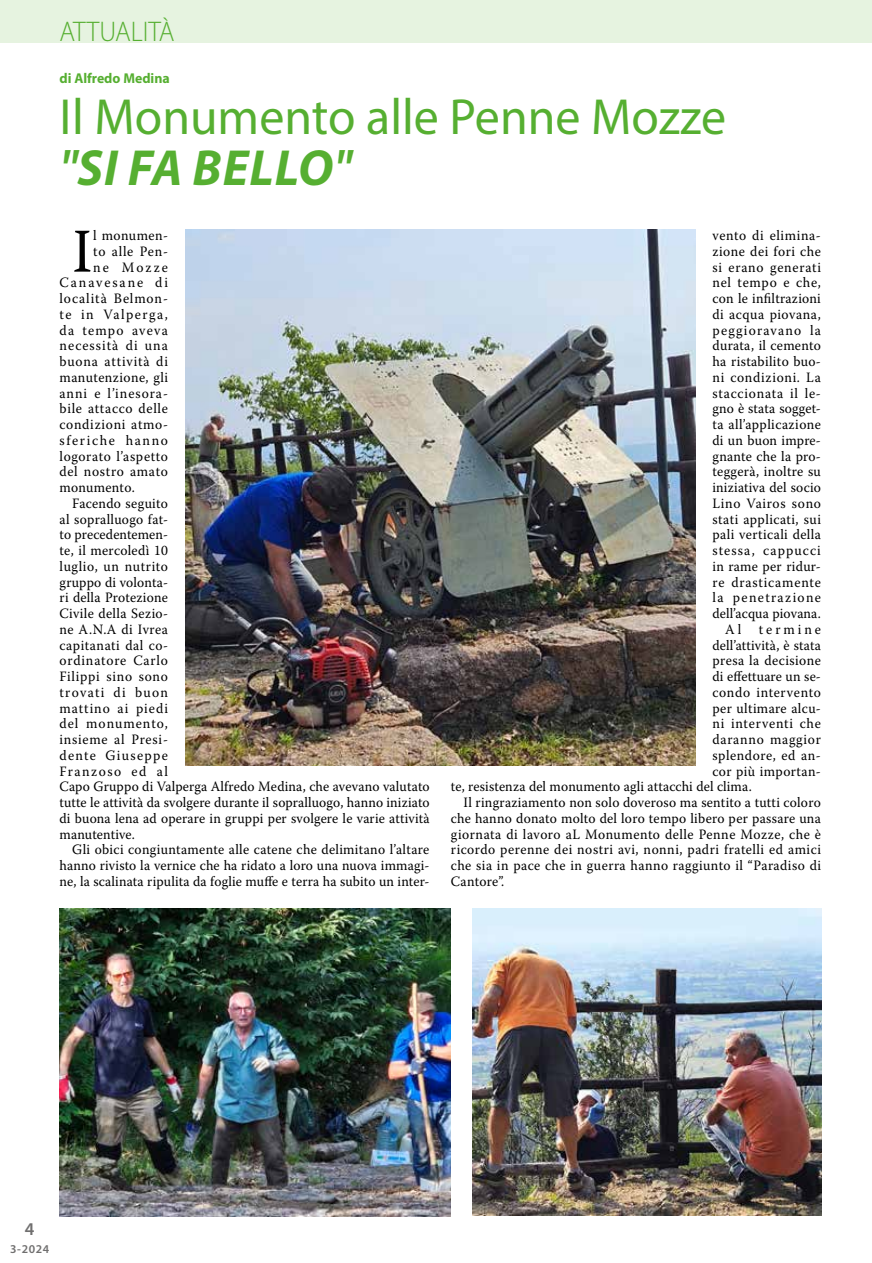
<style>
.page{position:relative;width:872px;height:1263px;background:#fff}
.page>*{position:absolute;margin:0;border:0;box-sizing:border-box;transform-origin:0 0}
.t1{font:62.1px "Warnock Pro";color:#000;scale:.95 1}
.t2{font:51px/51px "Myriad Pro";color:#56af31}
.t3{font:300 28.5px "Myriad Pro";color:#56af31;scale:.94 1}
.t4{font:600 18px "Myriad Pro";color:#706f6f}
.t5{font:14.25px "Warnock Pro";letter-spacing:.03em;color:#000;scale:.95 1}
.t6{font:14.25px "Warnock Pro";letter-spacing:.01em;color:#000;scale:.95 1}
.t7{font:14.25px "Warnock Pro";letter-spacing:.05em;color:#000;scale:.95 1}
.t8{font:14.25px "Warnock Pro";letter-spacing:.055em;color:#000;scale:.95 1}
.t9{font:14.25px "Warnock Pro";letter-spacing:.06em;color:#000;scale:.95 1}
.t10{font:14.25px "Warnock Pro";letter-spacing:.07em;color:#000;scale:.95 1}
.t11{font:14.25px "Warnock Pro";letter-spacing:.095em;color:#000;scale:.95 1}
.t12{font:14.25px "Warnock Pro";letter-spacing:.085em;color:#000;scale:.95 1}
.t13{font:14.25px "Warnock Pro";letter-spacing:.005em;color:#000;scale:.95 1}
.t14{font:700 14.25px "Myriad Pro";color:#56af31}
.t15{font:14.25px "Warnock Pro";letter-spacing:.065em;color:#000;scale:.95 1}
.t16{font:14.25px "Warnock Pro";letter-spacing:.08em;color:#000;scale:.95 1}
.t17{font:14.25px "Warnock Pro";letter-spacing:.105em;color:#000;scale:.95 1}
.t18{font:14.25px "Warnock Pro";letter-spacing:.12em;color:#000;scale:.95 1}
.t19{font:14.25px "Warnock Pro";letter-spacing:.075em;color:#000;scale:.95 1}
.t20{font:14.25px "Warnock Pro";letter-spacing:.14em;color:#000;scale:.95 1}
.t21{font:14.25px "Warnock Pro";letter-spacing:.11em;color:#000;scale:.95 1}
.t22{font:14.25px "Warnock Pro";letter-spacing:.215em;color:#000;scale:.95 1}
.t23{font:600 12px "Myriad Pro";color:#706f6f}
.s1{font-weight:600;font-style:italic}
.s2{font-weight:700;font-style:italic}
</style>
<div class="page">
<img style="left:472px;top:909px;width:349px;height:306px">
<img style="left:185px;top:230px;width:510px;height:535px">
<img style="left:60px;top:909px;width:391px;height:307px">
<div style="left:0;top:0;width:872px;height:43px;background:#e6f3e0"></div>
<h3 class="t3" style="left:60px;top:15px;width:124px">ATTUALITÀ</h3>
<p class="t14" style="left:60px;top:69px;width:112px">di Alfredo Medina</p>
<h2 class="t2" style="left:60px;top:91px;width:668px">Il Monumento alle Penne Mozze <span class="s1">"</span><span class="s2">SI FA BELLO</span><span class="s1">"</span></h2>
<h1 class="t1" style="left:72px;top:214px;width:22px">I</h1>
<p class="t5" style="left:93px;top:227px;width:80px">l monumen-</p>
<p class="t8" style="left:93px;top:243px;width:80px">to alle Pen-</p>
<p class="t5" style="left:93px;top:258px;width:80px">ne Mozze</p>
<p class="t20" style="left:60px;top:274px;width:116px">Canavesane di</p>
<p class="t15" style="left:60px;top:290px;width:116px">località Belmon-</p>
<p class="t17" style="left:60px;top:306px;width:116px">te in Valperga,</p>
<p class="t12" style="left:60px;top:321px;width:116px">da tempo aveva</p>
<p class="t10" style="left:60px;top:337px;width:116px">necessità di una</p>
<p class="t9" style="left:60px;top:353px;width:116px">buona attività di</p>
<p class="t5" style="left:60px;top:369px;width:116px">manutenzione, gli</p>
<p class="t10" style="left:60px;top:384px;width:116px">anni e l’inesora-</p>
<p class="t7" style="left:60px;top:400px;width:116px">bile attacco delle</p>
<p class="t7" style="left:60px;top:416px;width:116px">condizioni atmo-</p>
<p class="t18" style="left:60px;top:432px;width:116px">sferiche hanno</p>
<p class="t5" style="left:60px;top:447px;width:116px">logorato l’aspetto</p>
<p class="t7" style="left:60px;top:463px;width:116px">del nostro amato</p>
<p class="t5" style="left:60px;top:479px;width:81px">monumento.</p>
<p class="t5" style="left:72px;top:495px;width:102px">Facendo seguito</p>
<p class="t5" style="left:60px;top:510px;width:116px">al sopralluogo fat-</p>
<p class="t13" style="left:60px;top:526px;width:116px">to precedentemen-</p>
<p class="t5" style="left:60px;top:542px;width:116px">te, il mercoledì 10</p>
<p class="t5" style="left:60px;top:558px;width:116px">luglio, un nutrito</p>
<p class="t6" style="left:60px;top:573px;width:116px">gruppo di volonta-</p>
<p class="t5" style="left:60px;top:589px;width:116px">ri della Protezione</p>
<p class="t5" style="left:60px;top:605px;width:116px">Civile della Sezio-</p>
<p class="t5" style="left:60px;top:621px;width:116px">ne A.N.A di Ivrea</p>
<p class="t5" style="left:60px;top:636px;width:116px">capitanati dal co-</p>
<p class="t9" style="left:60px;top:652px;width:116px">ordinatore Carlo</p>
<p class="t8" style="left:60px;top:668px;width:116px">Filippi sino sono</p>
<p class="t11" style="left:60px;top:684px;width:116px">trovati di buon</p>
<p class="t10" style="left:60px;top:699px;width:116px">mattino ai piedi</p>
<p class="t19" style="left:60px;top:715px;width:116px">del monumento,</p>
<p class="t8" style="left:60px;top:731px;width:116px">insieme al Presi-</p>
<p class="t11" style="left:60px;top:747px;width:116px">dente Giuseppe</p>
<p class="t21" style="left:60px;top:762px;width:116px">Franzoso ed al</p>
<p class="t6" style="left:60px;top:778px;width:391px">Capo Gruppo di Valperga Alfredo Medina, che avevano valutato</p>
<p class="t6" style="left:60px;top:794px;width:391px">tutte le attività da svolgere durante il sopralluogo, hanno iniziato</p>
<p class="t6" style="left:60px;top:810px;width:391px">di buona lena ad operare in gruppi per svolgere le varie attività</p>
<p class="t6" style="left:60px;top:825px;width:81px">manutentive.</p>
<p class="t5" style="left:72px;top:841px;width:377px">Gli obici congiuntamente alle catene che delimitano l’altare</p>
<p class="t6" style="left:60px;top:857px;width:391px">hanno rivisto la vernice che ha ridato a loro una nuova immagi-</p>
<p class="t6" style="left:60px;top:873px;width:391px">ne, la scalinata ripulita da foglie muffe e terra ha subito un inter-</p>
<p class="t5" style="left:712px;top:227px;width:116px">vento di elimina-</p>
<p class="t5" style="left:712px;top:243px;width:116px">zione dei fori che</p>
<p class="t8" style="left:712px;top:258px;width:116px">si erano generati</p>
<p class="t7" style="left:712px;top:274px;width:116px">nel tempo e che,</p>
<p class="t5" style="left:712px;top:290px;width:116px">con le infiltrazioni</p>
<p class="t5" style="left:712px;top:306px;width:116px">di acqua piovana,</p>
<p class="t12" style="left:712px;top:321px;width:116px">peggioravano la</p>
<p class="t5" style="left:712px;top:337px;width:116px">durata, il cemento</p>
<p class="t5" style="left:712px;top:353px;width:116px">ha ristabilito buo-</p>
<p class="t7" style="left:712px;top:369px;width:116px">ni condizioni. La</p>
<p class="t8" style="left:712px;top:384px;width:116px">staccionata il le-</p>
<p class="t5" style="left:712px;top:400px;width:116px">gno è stata sogget-</p>
<p class="t5" style="left:712px;top:416px;width:116px">ta all’applicazione</p>
<p class="t5" style="left:712px;top:432px;width:116px">di un buon impre-</p>
<p class="t5" style="left:712px;top:447px;width:116px">gnante che la pro-</p>
<p class="t5" style="left:712px;top:463px;width:116px">teggerà, inoltre su</p>
<p class="t6" style="left:712px;top:479px;width:116px">iniziativa del socio</p>
<p class="t7" style="left:712px;top:495px;width:116px">Lino Vairos sono</p>
<p class="t5" style="left:712px;top:510px;width:116px">stati applicati, sui</p>
<p class="t5" style="left:712px;top:526px;width:116px">pali verticali della</p>
<p class="t16" style="left:712px;top:542px;width:116px">stessa, cappucci</p>
<p class="t5" style="left:712px;top:558px;width:116px">in rame per ridur-</p>
<p class="t9" style="left:712px;top:573px;width:116px">re drasticamente</p>
<p class="t11" style="left:712px;top:589px;width:116px">la penetrazione</p>
<p class="t6" style="left:712px;top:605px;width:116px">dell’acqua piovana.</p>
<p class="t22" style="left:725px;top:621px;width:102px">Al termine</p>
<p class="t6" style="left:712px;top:636px;width:116px">dell’attività, è stata</p>
<p class="t5" style="left:712px;top:652px;width:116px">presa la decisione</p>
<p class="t6" style="left:712px;top:668px;width:116px">di effettuare un se-</p>
<p class="t7" style="left:712px;top:684px;width:116px">condo intervento</p>
<p class="t5" style="left:712px;top:699px;width:116px">per ultimare alcu-</p>
<p class="t8" style="left:712px;top:715px;width:116px">ni interventi che</p>
<p class="t7" style="left:712px;top:731px;width:116px">daranno maggior</p>
<p class="t5" style="left:712px;top:747px;width:116px">splendore, ed an-</p>
<p class="t5" style="left:712px;top:762px;width:116px">cor più importan-</p>
<p class="t6" style="left:451px;top:778px;width:318px">te, resistenza del monumento agli attacchi del clima.</p>
<p class="t5" style="left:463px;top:794px;width:377px">Il ringraziamento non solo doveroso ma sentito a tutti coloro</p>
<p class="t5" style="left:451px;top:810px;width:391px">che hanno donato molto del loro tempo libero per passare una</p>
<p class="t5" style="left:451px;top:825px;width:391px">giornata di lavoro aL Monumento delle Penne Mozze, che è</p>
<p class="t5" style="left:451px;top:841px;width:391px">ricordo perenne dei nostri avi, nonni, padri fratelli ed amici</p>
<p class="t5" style="left:451px;top:857px;width:391px">che sia in pace che in guerra hanno raggiunto il “Paradiso di</p>
<p class="t5" style="left:451px;top:873px;width:58px">Cantore”.</p>
<p class="t4" style="left:25px;top:1217px;width:11px">4</p>
<p class="t23" style="left:10px;top:1241px;width:40px">3-2024</p>
</div>
